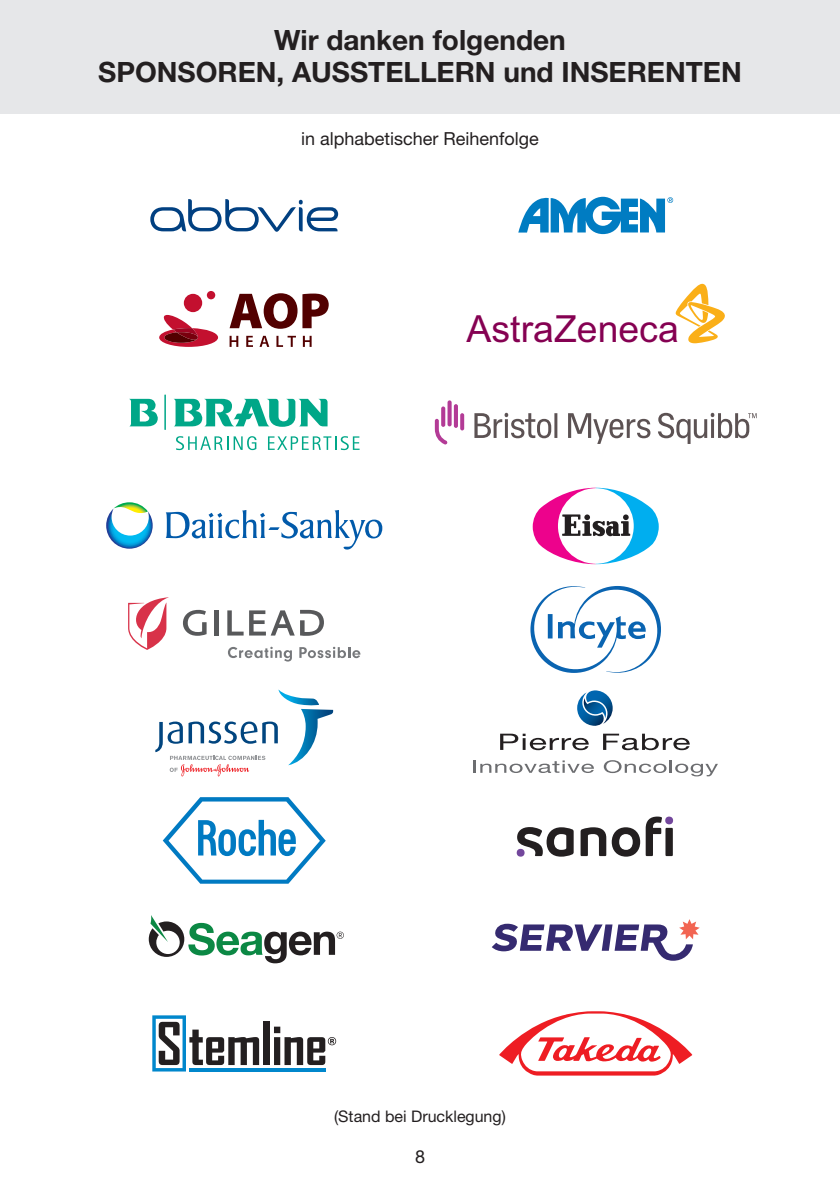
<style>
.page{position:relative;width:840px;height:1190px;background:#fff}
.page>*{position:absolute;margin:0;border:0;box-sizing:border-box;transform-origin:0 0}
.t1{font:37.4px "Arial";color:#850152}
.t2{font:700 28px/32px "Helvetica Neue";color:#231f20;text-align:center}
.t3{font:18px "Helvetica Neue";color:#231f20}
.t4{font:16px "Helvetica Neue";color:#231f20}
</style>
<div class="page">
<div style="left:0;top:0;width:840px;height:113px;background:#e6e7e9"></div>
<svg style="left:150px;top:199px;width:188px;height:33px"></svg>
<svg style="left:518px;top:197px;width:155px;height:37px"></svg>
<svg style="left:230px;top:293px;width:99px;height:36px"></svg>
<svg style="left:159px;top:315px;width:59px;height:32px"></svg>
<div style="left:184px;top:294px;width:18px;height:18px;background:#c3102f;border-radius:50%"></div>
<div style="left:207px;top:291px;width:8px;height:8px;background:#c3102f;border-radius:50%"></div>
<svg style="left:230px;top:336px;width:8px;height:11px"></svg>
<svg style="left:246px;top:336px;width:7px;height:11px"></svg>
<svg style="left:260px;top:336px;width:9px;height:11px"></svg>
<svg style="left:276px;top:336px;width:20px;height:11px"></svg>
<svg style="left:303px;top:336px;width:9px;height:11px"></svg>
<svg style="left:675px;top:284px;width:50px;height:60px"></svg>
<svg style="left:129px;top:399px;width:29px;height:28px"></svg>
<svg style="left:173px;top:398px;width:155px;height:29px"></svg>
<hr style="left:165px;top:395px;width:1px;height:35px;background:#00a788">
<svg style="left:176px;top:436px;width:52px;height:14px"></svg>
<svg style="left:234px;top:436px;width:22px;height:14px"></svg>
<svg style="left:268px;top:436px;width:92px;height:14px"></svg>
<svg style="left:435px;top:400px;width:29px;height:44px"></svg>
<svg style="left:474px;top:413px;width:283px;height:31px"></svg>
<svg style="left:166px;top:510px;width:216px;height:40px"></svg>
<svg style="left:106px;top:502px;width:47px;height:47px"></svg>
<svg style="left:533px;top:488px;width:126px;height:76px"></svg>
<svg style="left:183px;top:610px;width:24px;height:26px"></svg>
<div style="left:214px;top:610px;width:5px;height:26px;background:#57585a"></div>
<svg style="left:227px;top:610px;width:97px;height:26px"></svg>
<svg style="left:128px;top:597px;width:41px;height:53px"></svg>
<svg style="left:228px;top:647px;width:64px;height:15px"></svg>
<svg style="left:299px;top:647px;width:61px;height:11px"></svg>
<svg style="left:530px;top:586px;width:131px;height:87px"></svg>
<svg style="left:155px;top:689px;width:178px;height:87px"></svg>
<svg style="left:474px;top:760px;width:120px;height:13px"></svg>
<svg style="left:604px;top:760px;width:114px;height:16px"></svg>
<svg style="left:577px;top:690px;width:36px;height:36px"></svg>
<svg style="left:500px;top:734px;width:89px;height:16px"></svg>
<svg style="left:603px;top:734px;width:87px;height:16px"></svg>
<svg style="left:163px;top:797px;width:163px;height:87px"></svg>
<svg style="left:517px;top:827px;width:57px;height:30px"></svg>
<svg style="left:581px;top:827px;width:25px;height:29px"></svg>
<svg style="left:612px;top:827px;width:28px;height:30px"></svg>
<div style="left:665px;top:828px;width:8px;height:28px;background:#231f20"></div>
<svg style="left:646px;top:817px;width:16px;height:39px"></svg>
<div style="left:517px;top:849px;width:8px;height:8px;background:#73479c;border-radius:50%"></div>
<div style="left:665px;top:817px;width:8px;height:7px;background:#73479c;border-radius:50%"></div>
<svg style="left:149px;top:915px;width:195px;height:48px"></svg>
<svg style="left:492px;top:919px;width:208px;height:42px"></svg>
<hr style="left:189px;top:1068px;width:136px;height:4px;background:#0087cc">
<svg style="left:152px;top:1015px;width:107px;height:57px"></svg>
<div style="left:263px;top:1022px;width:7px;height:43px;background:#231f20"></div>
<svg style="left:274px;top:1027px;width:62px;height:38px"></svg>
<svg style="left:499px;top:1011px;width:194px;height:65px"></svg>
<p class="t2" style="left:98px;top:27px;width:645px">Wir danken folgenden<br>SPONSOREN, AUSSTELLERN und INSERENTEN</p>
<p class="t3" style="left:301px;top:132px;width:239px">in alphabetischer Reihenfolge</p>
<h1 class="t1" style="left:467px;top:307px;width:214px">AstraZeneca</h1>
<p class="t4" style="left:334px;top:1111px;width:173px">(Stand bei Drucklegung)</p>
<p class="t3" style="left:415px;top:1151px;width:12px">8</p>
</div>
